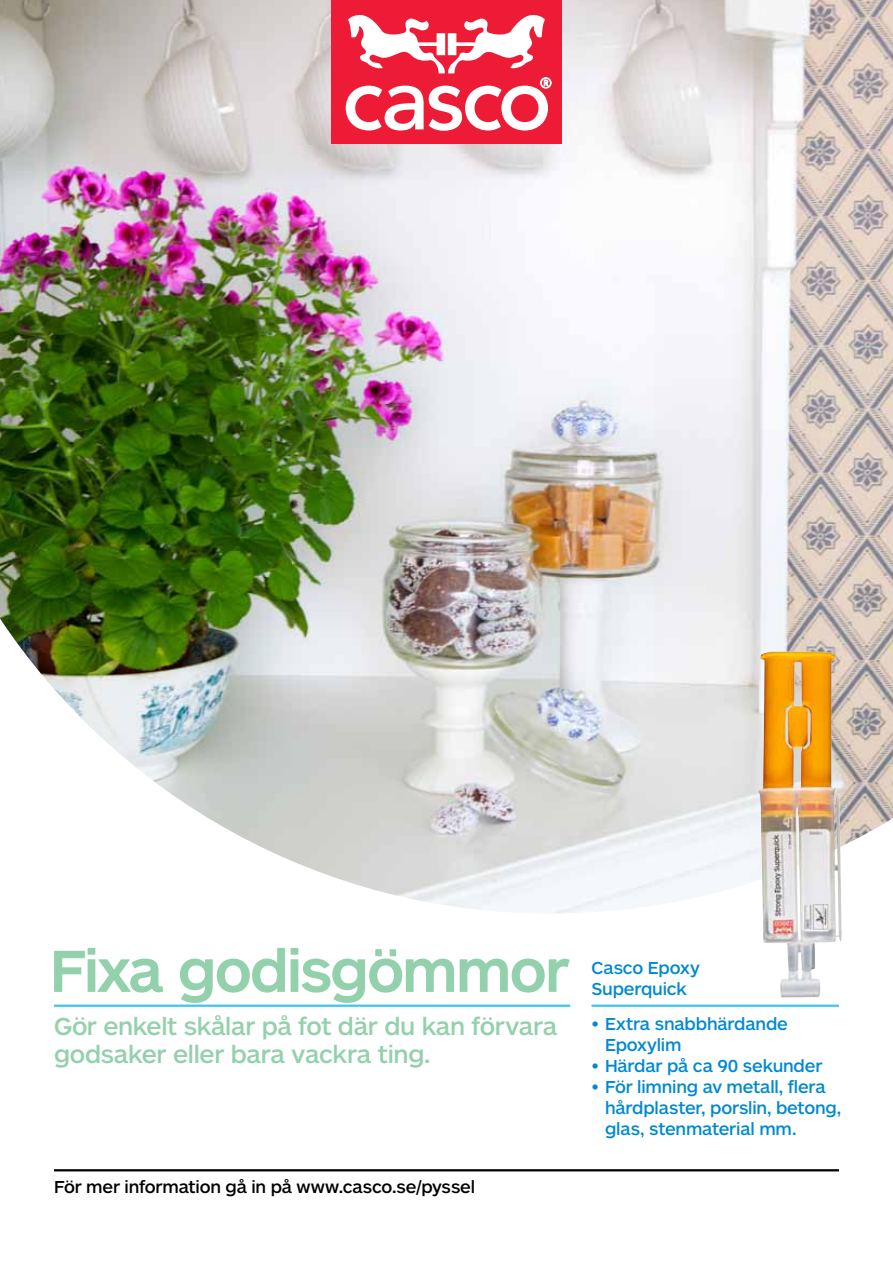
<style>
.page{position:relative;width:893px;height:1263px;background:#fff}
.page>*{position:absolute;margin:0;border:0;box-sizing:border-box;transform-origin:0 0}
.t1{font:60px "ARS Maquette Casco";letter-spacing:-.015em;color:#93d0ac}
.t2{font:500 25.5px/28.5px "ARS Maquette";letter-spacing:-.015em;color:#93d0ac}
.t3{font:500 18px/21px "ARS Maquette";letter-spacing:-.01em;color:#0089cf}
.t4{font:500 18px "ARS Maquette";letter-spacing:-.01em;color:#000}
</style>
<div class="page">
<img style="left:0;top:0;width:893px;height:914px">
<hr style="left:54px;top:1004px;width:516px;height:3px;background:#3ec6ed">
<hr style="left:54px;top:1169px;width:785px;height:2px;background:#000">
<hr style="left:591px;top:1004px;width:248px;height:3px;background:#3ec6ed">
<img style="left:758px;top:651px;width:84px;height:346px">
<div style="left:331px;top:0;width:231px;height:143px;background:#ed1b35"></div>
<svg style="left:346px;top:15px;width:205px;height:116px"></svg>
<h1 class="t1" style="left:50px;top:941px;width:520px">Fixa godisgömmor</h1>
<h2 class="t2" style="left:54px;top:1012px;width:505px">Gör enkelt skålar på fot där du kan förvara godsaker eller bara vackra ting.</h2>
<p class="t4" style="left:54px;top:1178px;width:423px">För mer information gå in på www.casco.se/pyssel</p>
<p class="t3" style="left:591px;top:958px;width:110px">Casco Epoxy</p>
<p class="t3" style="left:591px;top:979px;width:97px">Superquick</p>
<p class="t3" style="left:605px;top:1013px;width:184px;text-indent:-14px">• Extra snabbhärdande<br>Epoxylim</p>
<p class="t3" style="left:591px;top:1055px;width:232px">• Härdar på ca 90 sekunder</p>
<p class="t3" style="left:605px;top:1076px;width:238px;text-indent:-14px">• För limning av metall, flera hårdplaster, porslin, betong, glas, stenmaterial mm.</p>
</div>
